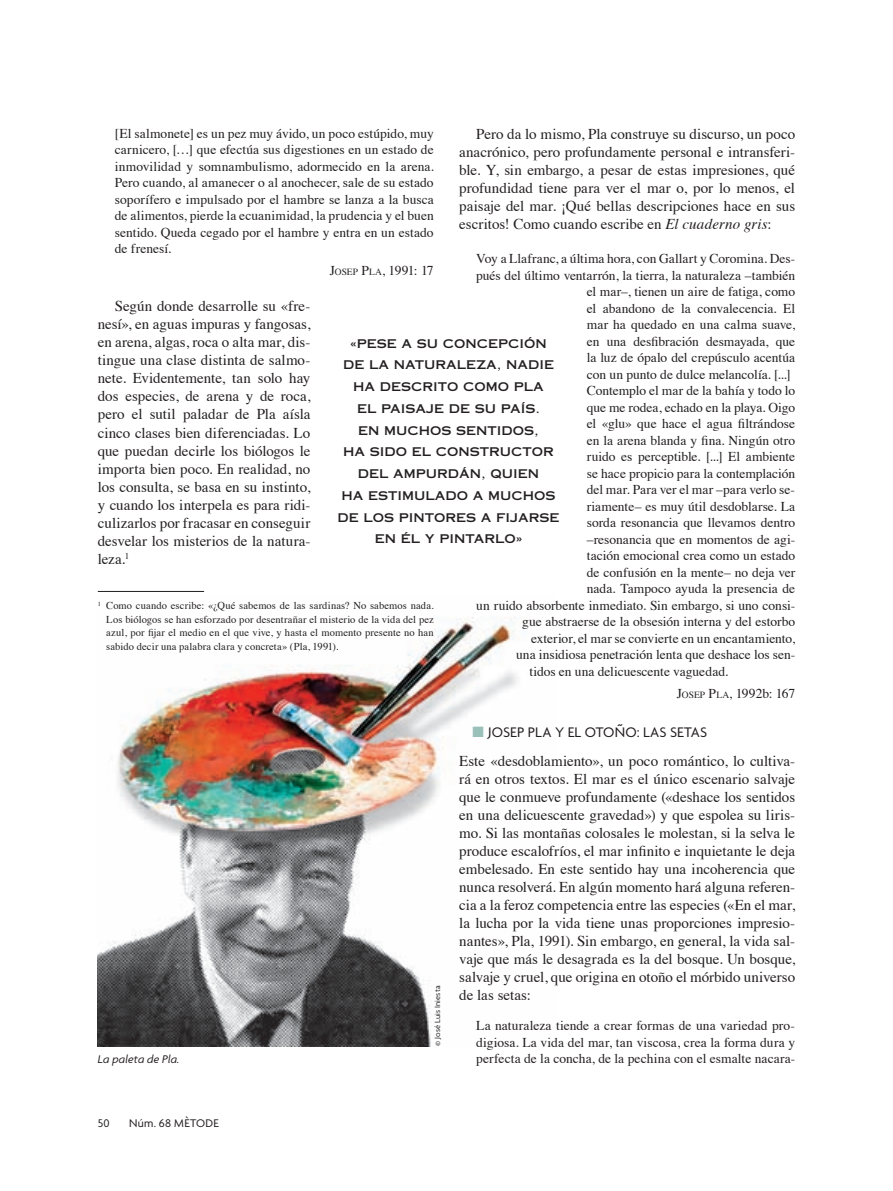
<style>
.page{position:relative;width:893px;height:1191px;background:#fff}
.page>*{position:absolute;margin:0;border:0;box-sizing:border-box;transform-origin:0 0}
.t1{font:15px/18px "Times";color:#231f20;text-align:justify}
.t2{font:15px "Agenda";letter-spacing:.01em;color:#231f20}
.t3{font:13.5px/16.5px "Times";letter-spacing:-.005em;color:#231f20;text-align:justify}
.t4{font:12px/21.8px "Copperplate Thirty One AB";color:#231f20;text-align:center}
.t5{font:italic 12px "Agenda";letter-spacing:.01em;color:#231f20}
.t6{font:12px "Agenda";letter-spacing:.02em;color:#231f20}
.t7{font:10.5px/13.5px "Times";letter-spacing:.01em;color:#231f20;text-align:justify}
.t8{font:8.25px "Agenda";letter-spacing:.02em;color:#231f20}
.s1{font-size:9.45px}
.s2{font-style:italic}
.s3{color:#9ac1b9}
</style>
<div class="page">
<img style="left:98px;top:617px;width:420px;height:429px">
<hr style="left:98px;top:591px;width:106px;height:1px;background:#231f20">
<p class="t3" style="left:115px;top:126px;width:320px">[El salmonete] es un pez muy ávido, un poco estúpido, muy carnicero, […] que efectúa sus digestiones en un estado de inmovilidad y somnambulismo, adormecido en la arena.<br>Pero cuando, al amanecer o al anochecer, sale de su estado soporífero e impulsado por el hambre se lanza a la busca de alimentos, pierde la ecuanimidad, la prudencia y el buen sentido. Queda cegado por el hambre y entra en un estado de frenesí.</p>
<p class="t3" style="left:330px;top:264px;width:105px">J<span class="s1">OSEP</span> P<span class="s1">LA</span>, 1991: 17</p>
<p class="t1" style="left:98px;top:299px;width:214px;text-indent:17px">Según donde desarrolle su «fre&shy;nesí», en aguas impuras y fangosas, en arena, algas, roca o alta mar, dis&shy;tingue una clase distinta de salmo&shy;nete. Evidentemente, tan solo hay dos especies, de arena y de roca, pero el sutil paladar de Pla aísla cinco clases bien diferenciadas. Lo que puedan decirle los biólogos le importa bien poco. En realidad, no los consulta, se basa en su instinto, y cuando los interpela es para ridi&shy;culizarlos por fracasar en conseguir desvelar los misterios de la natura&shy;leza.<sup>1</sup></p>
<p class="t7" style="left:106px;top:600px;width:329px;text-indent:-9px"><sup>1</sup> Como cuando escribe: «¿Qué sabemos de las sardinas? No sabemos nada.<br>Los biólogos se han esforzado por desentrañar el misterio de la vida del pez azul, por fijar el medio en el que vive, y hasta el momento presente no han sabido decir una palabra clara y concreta» (Pla, 1991).</p>
<p class="t1" style="left:459px;top:126px;width:338px;text-indent:17px">Pero da lo mismo, Pla construye su discurso, un poco anacrónico, pero profundamente personal e intransferi&shy;ble. Y, sin embargo, a pesar de estas impresiones, qué profundidad tiene para ver el mar o, por lo menos, el paisaje del mar. ¡Qué bellas descripciones hace en sus escritos! Como cuando escribe en <span class="s2">El cuaderno gris</span>:</p>
<p class="t3" style="left:476px;top:252px;width:320px">Voy a Llafranc, a última hora, con Gallart y Coromina. Des-</p>
<p class="t3" style="left:476px;top:268px;width:320px">pués del último ventarrón, la tierra, la naturaleza –también</p>
<p class="t3" style="left:587px;top:285px;width:210px">el mar–, tienen un aire de fatiga, como</p>
<p class="t3" style="left:587px;top:301px;width:210px">el abandono de la convalecencia. El</p>
<p class="t3" style="left:587px;top:318px;width:210px">mar ha quedado en una calma suave,</p>
<p class="t3" style="left:587px;top:334px;width:210px">en una desfibración desmayada, que</p>
<p class="t3" style="left:587px;top:351px;width:210px">la luz de ópalo del crepúsculo acentúa</p>
<p class="t3" style="left:587px;top:367px;width:205px">con un punto de dulce melancolía. [...]</p>
<p class="t3" style="left:587px;top:384px;width:210px">Contemplo el mar de la bahía y todo lo</p>
<p class="t3" style="left:587px;top:400px;width:210px">que me rodea, echado en la playa. Oigo</p>
<p class="t3" style="left:587px;top:417px;width:210px">el «glu» que hace el agua filtrándose</p>
<p class="t3" style="left:587px;top:433px;width:210px">en la arena blanda y fina. Ningún otro</p>
<p class="t3" style="left:587px;top:450px;width:210px">ruido es perceptible. [...] El ambiente</p>
<p class="t3" style="left:587px;top:466px;width:210px">se hace propicio para la contemplación</p>
<p class="t3" style="left:587px;top:483px;width:210px">del mar. Para ver el mar –para verlo se-</p>
<p class="t3" style="left:587px;top:499px;width:210px">riamente– es muy útil desdoblarse. La</p>
<p class="t3" style="left:587px;top:516px;width:210px">sorda resonancia que llevamos dentro</p>
<p class="t3" style="left:587px;top:532px;width:210px">–resonancia que en momentos de agi-</p>
<p class="t3" style="left:587px;top:549px;width:210px">tación emocional crea como un estado</p>
<p class="t3" style="left:587px;top:565px;width:210px">de confusión en la mente– no deja ver</p>
<p class="t3" style="left:587px;top:582px;width:210px">nada. Tampoco ayuda la presencia de</p>
<p class="t3" style="left:476px;top:598px;width:320px">un ruido absorbente inmediato. Sin embargo, si uno consi-</p>
<p class="t3" style="left:522px;top:615px;width:275px">gue abstraerse de la obsesión interna y del estorbo</p>
<p class="t3" style="left:531px;top:631px;width:266px">exterior, el mar se convierte en un encantamiento,</p>
<p class="t3" style="left:516px;top:648px;width:281px">una insidiosa penetración lenta que deshace los sen-</p>
<p class="t3" style="left:530px;top:664px;width:200px">tidos en una delicuescente vaguedad.</p>
<p class="t3" style="left:677px;top:686px;width:120px">J<span class="s1">OSEP</span> P<span class="s1">LA</span>, 1992b: 167</p>
<p class="t2" style="left:473px;top:726px;width:236px"><span class="s3">■</span> JOSEP PLA Y EL OTOÑO: LAS SETAS</p>
<p class="t1" style="left:459px;top:753px;width:338px">Este «desdoblamiento», un poco romántico, lo cultiva&shy;rá en otros textos. El mar es el único escenario salvaje que le conmueve profundamente («deshace los sentidos en una delicuescente gravedad») y que espolea su liris&shy;mo. Si las montañas colosales le molestan, si la selva le produce escalofríos, el mar infinito e inquietante le deja embelesado. En este sentido hay una incoherencia que nunca resolverá. En algún momento hará alguna referen&shy;cia a la feroz competencia entre las especies («En el mar, la lucha por la vida tiene unas proporciones impresio&shy;nantes», Pla, 1991). Sin embargo, en general, la vida sal&shy;vaje que más le desagrada es la del bosque. Un bosque, salvaje y cruel, que origina en otoño el mórbido universo de las setas:</p>
<p class="t3" style="left:476px;top:1018px;width:320px">La naturaleza tiende a crear formas de una variedad pro&shy;digiosa. La vida del mar, tan viscosa, crea la forma dura y perfecta de la concha, de la pechina con el esmalte nacara-</p>
<p class="t4" style="left:338px;top:333px;width:223px">«PESE A SU CONCEPCIÓN<br>DE LA NATURALEZA, NADIE<br>HA DESCRITO COMO PLA<br>EL PAISAJE DE SU PAÍS.<br>EN MUCHOS SENTIDOS,<br>HA SIDO EL CONSTRUCTOR<br>DEL AMPURDÁN, QUIEN<br>HA ESTIMULADO A MUCHOS<br>DE LOS PINTORES A FIJARSE<br>EN ÉL Y PINTARLO»</p>
<p class="t8" style="left:434px;top:1046px;width:62px;rotate:-90deg">© José Luis Iniesta</p>
<p class="t5" style="left:98px;top:1054px;width:83px">La paleta de Pla.</p>
<p class="t6" style="left:98px;top:1118px;width:13px">50</p>
<p class="t6" style="left:129px;top:1118px;width:91px">Núm. 68 MÈTODE</p>
</div>
